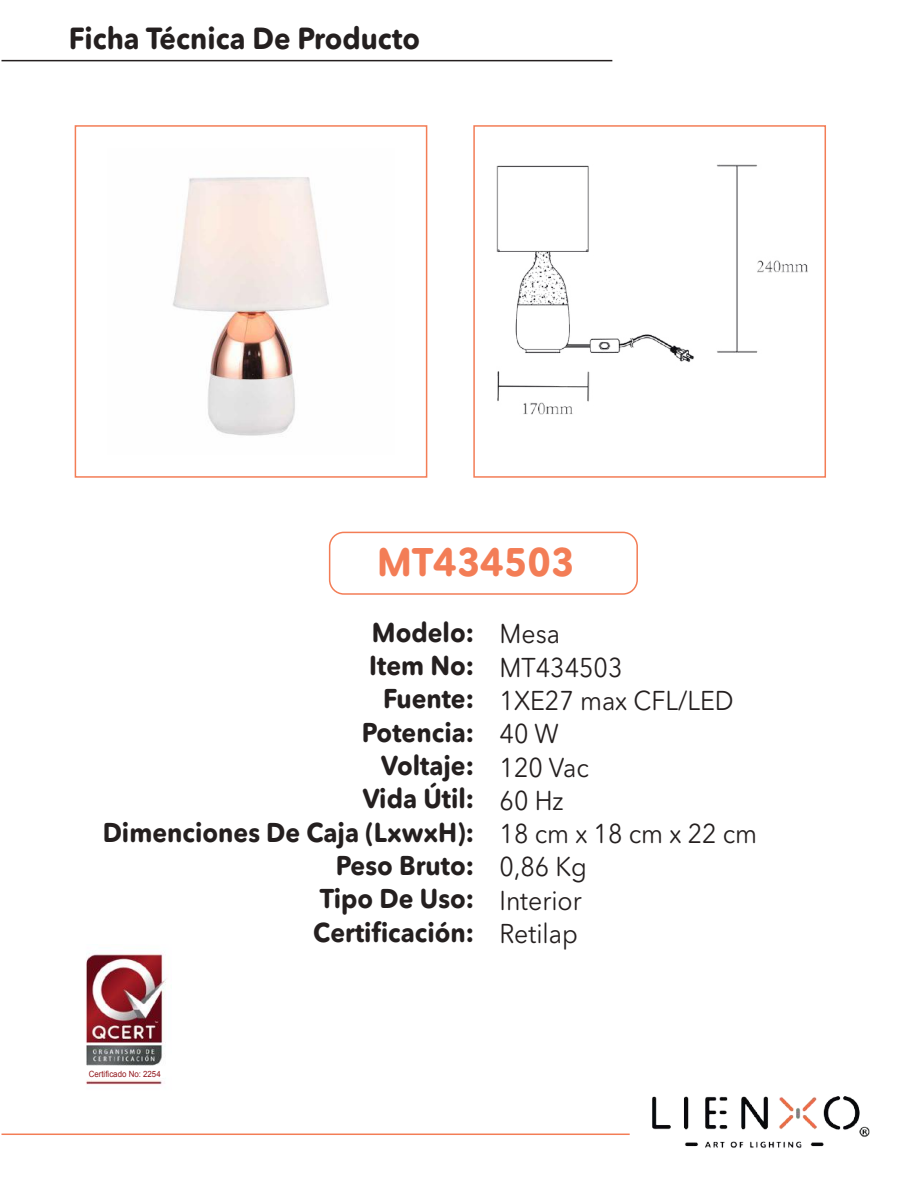
<style>
.page{position:relative;width:920px;height:1188px;background:#fff}
.page>*{position:absolute;margin:0;border:0;box-sizing:border-box;transform-origin:0 0}
.t1{font:700 39.45px "Avenir Next Rounded Std";color:#f37d56;scale:.92 1}
.t2{font:700 30.3px "Avenir Next Rounded Std";color:#241f1f;scale:.92 1}
.t3{font:700 27px/33.3px "Avenir Next Rounded Std";color:#241f1f;text-align:right;scale:.92 1}
.t4{font:27px/33.3px "Avenir Next Rounded Std";color:#241f1f;scale:.92 1}
.t5{font:8.55px "Arial";color:#91171c;scale:.92 1}
</style>
<div class="page">
<hr style="left:2px;top:60px;width:610px;height:1px;background:#241f1f">
<hr style="left:2px;top:1134px;width:627px;height:1px;background:#f37d56">
<div style="left:329px;top:532px;width:309px;height:63px;border:2px solid #f37d56;border-radius:14px"></div>
<img style="left:629px;top:1096px;width:241px;height:52px">
<img style="left:86px;top:954px;width:81px;height:131px">
<div style="left:75px;top:125px;width:352px;height:353px;border:2px solid #f37d56"></div>
<div style="left:473px;top:125px;width:353px;height:353px;border:2px solid #f37d56"></div>
<img style="left:172px;top:177px;width:157px;height:259px">
<img style="left:496px;top:164px;width:312px;height:251px">
<p class="t2" style="left:69px;top:20px;width:383px">Ficha Técnica De Producto</p>
<h1 class="t1" style="left:377px;top:538px;width:216px">MT434503</h1>
<p class="t3" style="left:103px;top:616px;width:405px">Modelo:<br>Item No:<br>Fuente:<br>Potencia:<br>Voltaje:<br>Vida Útil:<br>Dimenciones De Caja (LxwxH):<br>Peso Bruto:<br>Tipo De Uso:<br>Certificación:</p>
<p class="t4" style="left:499px;top:617px;width:281px">Mesa<br>MT434503<br>1XE27 max CFL/LED<br>40 W<br>120 Vac<br>60 Hz<br>18 cm x 18 cm x 22 cm<br>0,86 Kg<br>Interior<br>Retilap</p>
<p class="t5" style="left:89px;top:1069px;width:80px">Certificado No: 2254</p>
</div>
